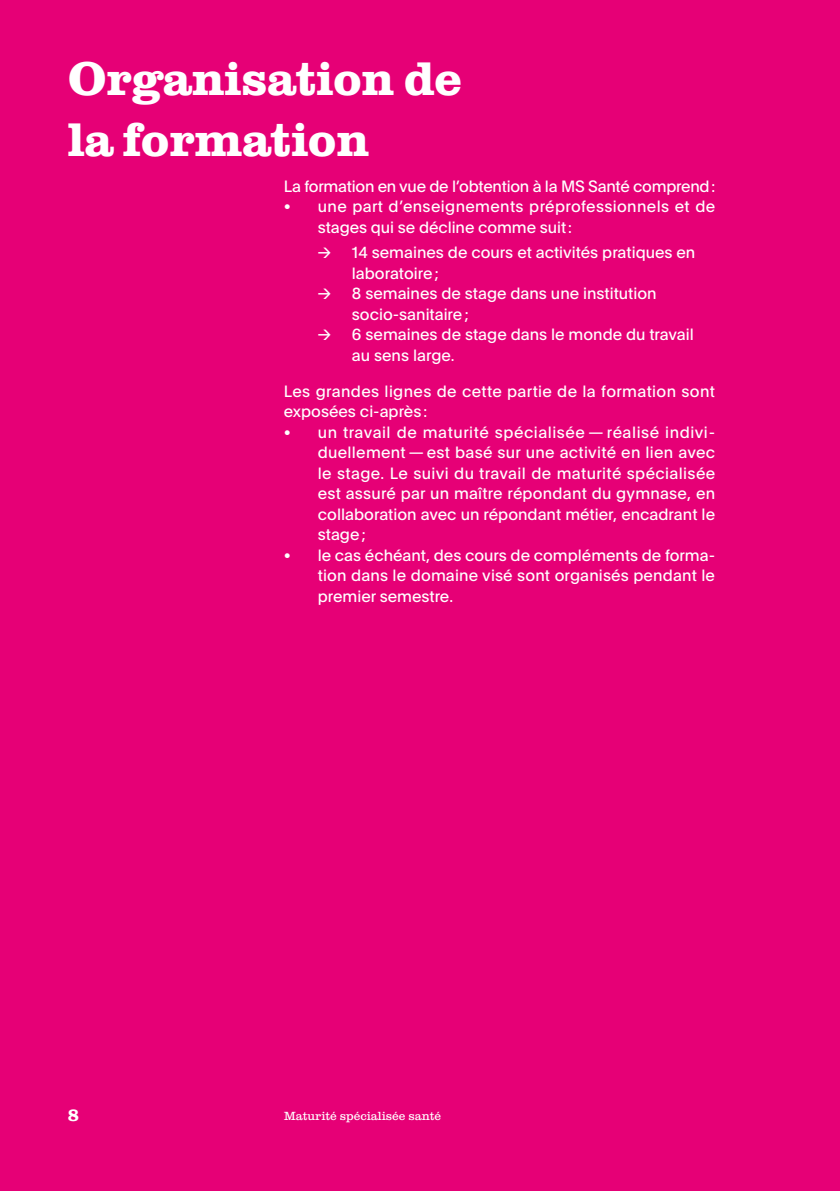
<style>
.page{position:relative;width:840px;height:1191px;background:#fff}
.page>*{position:absolute;margin:0;border:0;box-sizing:border-box;transform-origin:0 0}
.Titre_Section_BLANC{font:700 48px/61px "Clarendon Graphic";color:#fff}
.t1{font:700 17px "Clarendon Graphic";color:#fff}
.Listes_1_Chapeau_BLA{font:16px/20.4px "Plain";color:#fff;text-align:justify}
.Listes_2_Chapeau_BLA{font:16px/20.4px "Plain";color:#fff}
.Listes_1_Chapeau_BLA-2{font:16px/20.4px "Plain";letter-spacing:.025em;color:#fff}
.texte_chapeau_blanc{font:16px/20.4px "Plain";letter-spacing:.02em;color:#fff}
.t2{font:12px "Clarendon Graphic";color:#fff}
</style>
<div class="page">
<div style="left:0;top:0;width:839px;height:1191px;background:#e60076"></div>
<p class="Titre_Section_BLANC" style="left:68px;top:46px;width:395px">Organisation de la formation</p>
<p class="Listes_1_Chapeau_BLA" style="left:283px;top:175px;width:432px">La formation en vue de l’obtention à la MS Santé comprend :</p>
<p class="Listes_1_Chapeau_BLA-2" style="left:317px;top:196px;width:398px;text-indent:-34px">• une part d’enseignements préprofessionnels et de stages qui se décline comme suit :</p>
<p class="Listes_2_Chapeau_BLA" style="left:351px;top:241px;width:345px;text-indent:-34px">→ 14 semaines de cours et activités pratiques en laboratoire ;</p>
<p class="Listes_2_Chapeau_BLA" style="left:351px;top:282px;width:306px;text-indent:-34px">→ 8 semaines de stage dans une institution socio-sanitaire ;</p>
<p class="Listes_2_Chapeau_BLA" style="left:351px;top:323px;width:343px;text-indent:-34px">→ 6 semaines de stage dans le monde du travail au sens large.</p>
<p class="texte_chapeau_blanc" style="left:283px;top:380px;width:432px">Les grandes lignes de cette partie de la formation sont exposées ci-après :</p>
<p class="Listes_1_Chapeau_BLA" style="left:317px;top:421px;width:398px;text-indent:-34px">• un travail de maturité spécialisée — réalisé indivi&shy;duellement — est basé sur une activité en lien avec le stage. Le suivi du travail de maturité spécialisée est assuré par un maître répondant du gymnase, en collaboration avec un répondant métier, encadrant le stage ;</p>
<p class="Listes_1_Chapeau_BLA" style="left:317px;top:544px;width:398px;text-indent:-34px">• le cas échéant, des cours de compléments de forma&shy;tion dans le domaine visé sont organisés pendant le premier semestre.</p>
<p class="t1" style="left:68px;top:1103px;width:12px">8</p>
<p class="t2" style="left:283px;top:1107px;width:159px">Maturité spécialisée santé</p>
</div>
